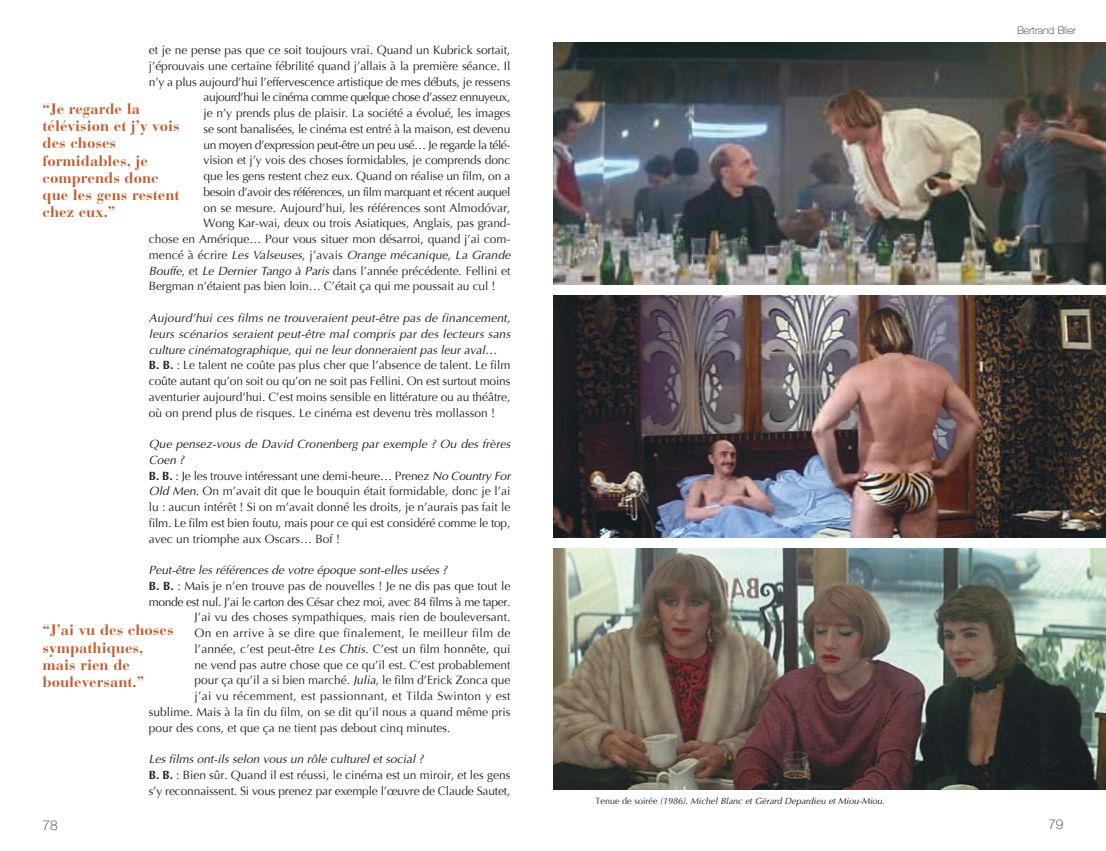
<style>
.page{position:relative;width:1106px;height:851px;background:#fff}
.page>*{position:absolute;margin:0;border:0;box-sizing:border-box;transform-origin:0 0}
.t1{font:700 15px/17.2px "Bauer Bodoni";color:#c75a29}
.t2{font:100 13.5px "Helvetica Neue";color:#241f1f}
.t3{font:12px/15.8px "Optima";letter-spacing:-.01em;color:#241f1f}
.t4{font:12px "Optima";letter-spacing:-.035em;color:#241f1f}
.t5{font:italic 12px "Optima";color:#241f1f}
.t6{font:12px "Optima";letter-spacing:.025em;color:#241f1f}
.t7{font:100 10.5px "Helvetica Neue";color:#241f1f}
.t8{font:italic 9px "Optima";color:#241f1f}
.s1{font-style:normal}
.s2{font-style:italic}
.s3{font-weight:700}
</style>
<div class="page">
<img style="left:553px;top:549px;width:553px;height:239px">
<img style="left:553px;top:296px;width:553px;height:241px">
<img style="left:553px;top:43px;width:553px;height:241px">
<p class="t3" style="left:149px;top:42px;width:363px">et je ne pense pas que ce soit toujours vrai. Quand un Kubrick sortait,</p>
<p class="t3" style="left:149px;top:58px;width:363px">j’éprouvais une certaine fébrilité quand j’allais à la première séance. Il</p>
<p class="t3" style="left:149px;top:74px;width:363px">n’y a plus aujourd’hui l’effervescence artistique de mes débuts, je ressens</p>
<p class="t4" style="left:204px;top:90px;width:308px">aujourd’hui le cinéma comme quelque chose d’assez ennuyeux,</p>
<p class="t3" style="left:204px;top:105px;width:308px">je n’y prends plus de plaisir. La société a évolué, les images</p>
<p class="t3" style="left:204px;top:121px;width:308px">se sont banalisées, le cinéma est entré à la maison, est devenu</p>
<p class="t4" style="left:204px;top:137px;width:308px">un moyen d’expression peut-être un peu usé… Je regarde la télé-</p>
<p class="t3" style="left:204px;top:152px;width:308px">vision et j’y vois des choses formidables, je comprends donc</p>
<p class="t3" style="left:204px;top:168px;width:308px">que les gens restent chez eux. Quand on réalise un film, on a</p>
<p class="t4" style="left:204px;top:185px;width:308px">besoin d’avoir des références, un film marquant et récent auquel</p>
<p class="t3" style="left:204px;top:200px;width:308px">on se mesure. Aujourd’hui, les références sont Almodóvar,</p>
<p class="t3" style="left:204px;top:215px;width:308px">Wong Kar-wai, deux ou trois Asiatiques, Anglais, pas grand-</p>
<p class="t3" style="left:149px;top:231px;width:363px">chose en Amérique… Pour vous situer mon désarroi, quand j’ai com-</p>
<p class="t5" style="left:149px;top:248px;width:363px"><span class="s1">mencé à écrire</span> Les Valseuses<span class="s1">, j’avais</span> Orange mécanique<span class="s1">,</span> La Grande</p>
<p class="t3" style="left:149px;top:263px;width:363px"><span class="s2">Bouffe</span>, et <span class="s2">Le Dernier Tango à Paris</span> dans l’année précédente. Fellini et</p>
<p class="t3" style="left:149px;top:278px;width:348px">Bergman n’étaient pas bien loin… C’était ça qui me poussait au cul !</p>
<p class="t3" style="left:149px;top:310px;width:363px"><span class="s2">Aujourd’hui ces films ne trouveraient peut-être pas de financement, leurs scénarios seraient peut-être mal compris par des lecteurs sans culture cinématographique, qui ne leur donneraient pas leur aval… </span><span class="s3">B. B.</span> : Le talent ne coûte pas plus cher que l’absence de talent. Le film coûte autant qu’on soit ou qu’on ne soit pas Fellini. On est surtout moins aventurier aujourd’hui. C’est moins sensible en littérature ou au théâtre, où on prend plus de risques. Le cinéma est devenu très mollasson !</p>
<p class="t3" style="left:149px;top:436px;width:363px"><span class="s2">Que pensez-vous de David Cronenberg par exemple ? Ou des frères Coen ?<br></span><span class="s3">B. B.</span> : Je les trouve intéressant une demi-heure… Prenez <span class="s2">No Country For Old Men</span>. On m’avait dit que le bouquin était formidable, donc je l’ai lu : aucun intérêt ! Si on m’avait donné les droits, je n’aurais pas fait le film. Le film est bien foutu, mais pour ce qui est considéré comme le top, avec un triomphe aux Oscars… Bof !</p>
<p class="t5" style="left:149px;top:563px;width:300px">Peut-être les références de votre époque sont-elles usées ?</p>
<p class="t3" style="left:149px;top:578px;width:363px"><span class="s3">B. B.</span> : Mais je n’en trouve pas de nouvelles ! Je ne dis pas que tout le</p>
<p class="t3" style="left:149px;top:593px;width:363px">monde est nul. J’ai le carton des César chez moi, avec 84 films à me taper.</p>
<p class="t3" style="left:194px;top:609px;width:317px">J’ai vu des choses sympathiques, mais rien de bouleversant.</p>
<p class="t6" style="left:194px;top:626px;width:317px">On en arrive à se dire que finalement, le meilleur film de</p>
<p class="t3" style="left:194px;top:641px;width:317px">l’année, c’est peut-être <span class="s2">Les Chtis</span>. C’est un film honnête, qui</p>
<p class="t3" style="left:194px;top:656px;width:317px">ne vend pas autre chose que ce qu’il est. C’est probablement</p>
<p class="t3" style="left:194px;top:672px;width:317px">pour ça qu’il a si bien marché. <span class="s2">Julia</span>, le film d’Erick Zonca que</p>
<p class="t6" style="left:194px;top:689px;width:317px">j’ai vu récemment, est passionnant, et Tilda Swinton y est</p>
<p class="t3" style="left:149px;top:704px;width:363px">sublime. Mais à la fin du film, on se dit qu’il nous a quand même pris</p>
<p class="t3" style="left:149px;top:719px;width:303px">pour des cons, et que ça ne tient pas debout cinq minutes.</p>
<p class="t3" style="left:149px;top:751px;width:363px"><span class="s2">Les films ont-ils selon vous un rôle culturel et social ?<br></span><span class="s3">B. B.</span> : Bien sûr. Quand il est réussi, le cinéma est un miroir, et les gens s’y reconnaissent. Si vous prenez par exemple l’œuvre de Claude Sautet,</p>
<p class="t1" style="left:43px;top:102px;width:139px">“Je regarde la télévision et j’y vois des choses formidables, je comprends donc que les gens restent chez eux.”</p>
<p class="t1" style="left:43px;top:623px;width:133px">“J’ai vu des choses sympathiques, mais rien de bouleversant.”</p>
<p class="t8" style="left:595px;top:795px;width:291px"><span class="s1">Tenue de soirée</span> (1986). Michel Blanc et Gérard Depardieu et Miou-Miou.</p>
<p class="t7" style="left:1017px;top:27px;width:60px">Bertrand Blier</p>
<p class="t2" style="left:43px;top:820px;width:17px">78</p>
<p class="t2" style="left:1048px;top:819px;width:17px">79</p>
</div>
